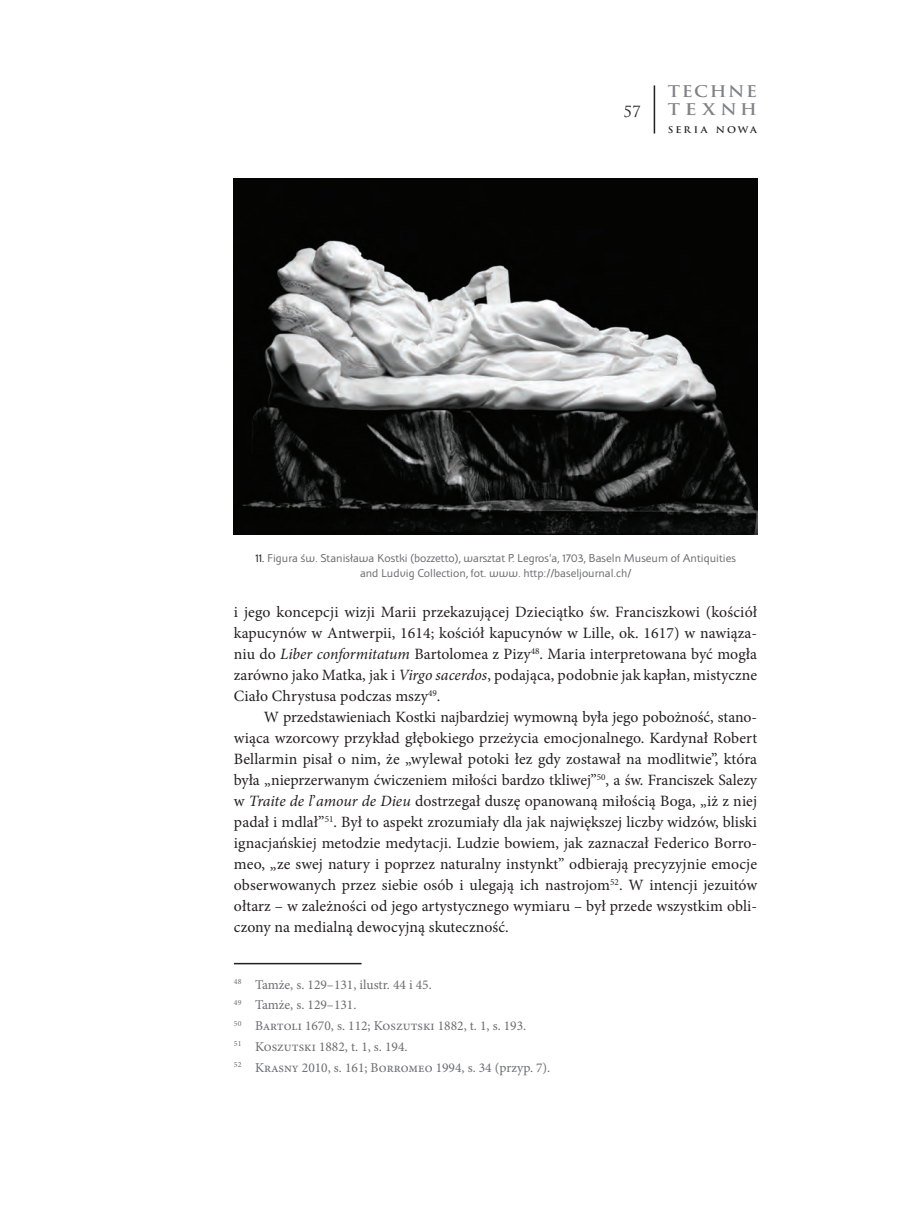
<style>
.page{position:relative;width:906px;height:1212px;background:#fff}
.page>*{position:absolute;margin:0;border:0;box-sizing:border-box;transform-origin:0 0}
.Tekst_artykułu{font:15.75px/21px "Minion Pro";letter-spacing:.005em;color:#231f20;text-align:justify}
.t1{font:700 15.75px/18px "Trajan Pro";letter-spacing:.105em;color:#808285;scale:1.1 1}
.t2{font:15px "Trajan Pro";color:#231f20}
.Przypis_dolny{font:13.5px "Minion Pro";color:#6c6d70}
.Podpis_ilustracji{font:12px/15px "Apolonia Nova OT";color:#6c6d70;text-align:center}
.t3{font:700 9px "Trajan Pro";letter-spacing:.205em;color:#231f20;scale:1.08 1}
.s1{color:#231f20}
.s2{font-style:italic}
</style>
<div class="page">
<hr style="left:653px;top:85px;width:2px;height:49px;background:#231f20">
<hr style="left:234px;top:963px;width:127px;height:1px;background:#231f20">
<img style="left:234px;top:179px;width:523px;height:355px">
<p class="t2" style="left:623px;top:102px;width:19px">57</p>
<p class="t1" style="left:668px;top:83px;width:83px">TECHNE<br>TEXNH</p>
<p class="t3" style="left:668px;top:124px;width:84px">SERIA NOWA</p>
<p class="Podpis_ilustracji" style="left:255px;top:551px;width:482px"><span class="s1">11.</span> Figura św. Stanisława Kostki (bozzetto), warsztat P. Legros’a, 1703, Baseln Museum of Antiquities and Ludvig Collection, fot. www. http://baseljournal.ch/</p>
<p class="Tekst_artykułu" style="left:234px;top:602px;width:525px">i jego koncepcji wizji Marii przekazującej Dzieciątko św. Franciszkowi (kościół kapucynów w Antwerpii, 1614; kościół kapucynów w Lille, ok. 1617) w nawiąza&shy;niu do <span class="s2">Liber conformitatum</span> Bartolomea z Pizy<sup>48</sup>. Maria interpretowana być mogła zarówno jako Matka, jak i <span class="s2">Virgo sacerdos</span>, podająca, podobnie jak kapłan, mistyczne Ciało Chrystusa podczas mszy<sup>49</sup>.</p>
<p class="Tekst_artykułu" style="left:234px;top:707px;width:525px;text-indent:30px">W przedstawieniach Kostki najbardziej wymowną była jego pobożność, stano&shy;wiąca wzorcowy przykład głębokiego przeżycia emocjonalnego. Kardynał Robert Bellarmin pisał o nim, że „wylewał potoki łez gdy zostawał na modlitwie”, która była „nieprzerwanym ćwiczeniem miłości bardzo tkliwej”<sup>50</sup>, a św. Franciszek Salezy w <span class="s2">Traite de l</span>’<span class="s2">amour de Dieu</span> dostrzegał duszę opanowaną miłością Boga, „iż z niej padał i mdlał”<sup>51</sup>. Był to aspekt zrozumiały dla jak największej liczby widzów, bliski ignacjańskiej metodzie medytacji. Ludzie bowiem, jak zaznaczał Federico Borro&shy;meo, „ze swej natury i poprzez naturalny instynkt” odbierają precyzyjnie emocje obserwowanych przez siebie osób i ulegają ich nastrojom<sup>52</sup>. W intencji jezuitów ołtarz – w zależności od jego artystycznego wymiaru – był przede wszystkim obli&shy;czony na medialną dewocyjną skuteczność.</p>
<p class="Przypis_dolny" style="left:234px;top:975px;width:199px"><sup>48</sup> Tamże, s. 129–131, ilustr. 44 i 45.</p>
<p class="Przypis_dolny" style="left:234px;top:996px;width:124px"><sup>49</sup> Tamże, s. 129–131.</p>
<p class="Przypis_dolny" style="left:234px;top:1017px;width:294px"><sup>50</sup> Bartoli 1670, s. 112; Koszutski 1882, t. 1, s. 193.</p>
<p class="Przypis_dolny" style="left:234px;top:1037px;width:175px"><sup>51</sup> Koszutski 1882, t. 1, s. 194.</p>
<p class="Przypis_dolny" style="left:234px;top:1058px;width:318px"><sup>52</sup> Krasny 2010, s. 161; Borromeo 1994, s. 34 (przyp. 7).</p>
</div>
